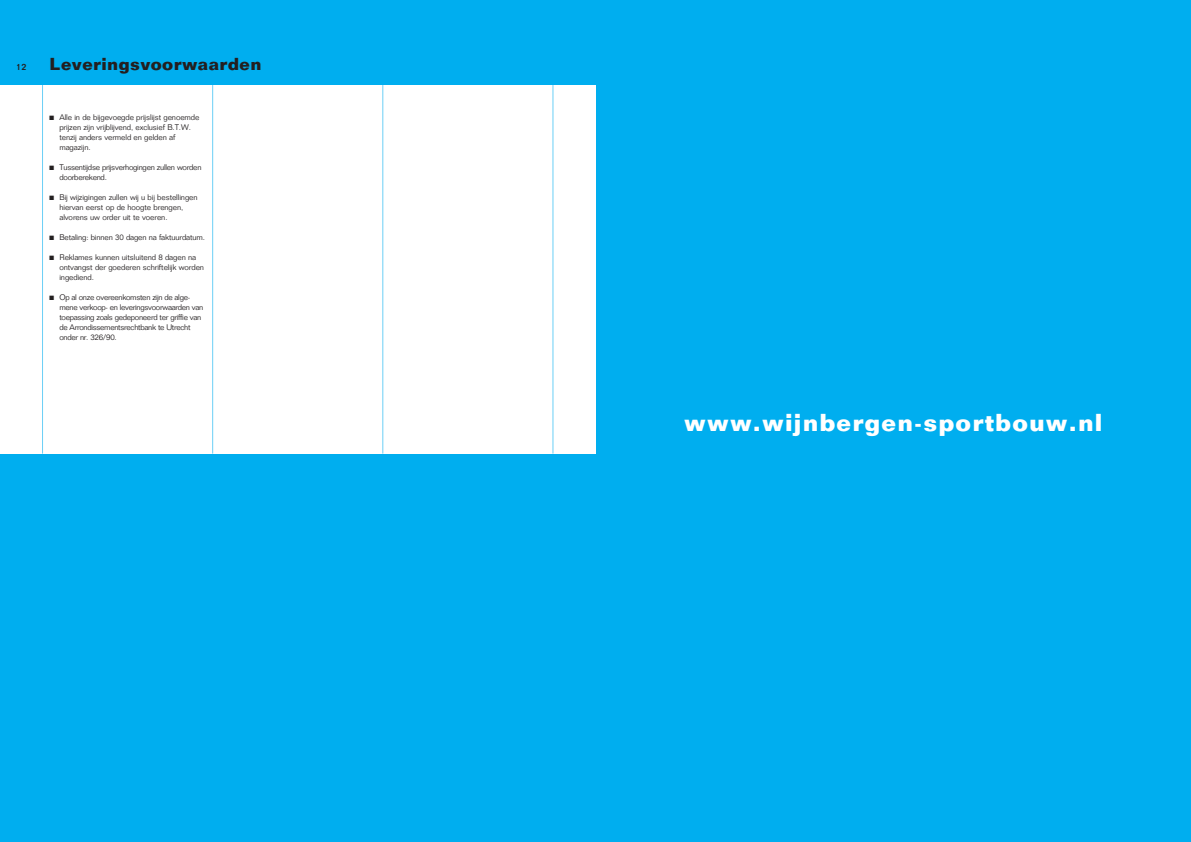
<style>
.page{position:relative;width:1191px;height:842px;background:#fff}
.page>*{position:absolute;margin:0;border:0;box-sizing:border-box;transform-origin:0 0}
.t1{font:700 24px "Folio";letter-spacing:.05em;color:#fff}
.t2{font:700 17px "Folio";letter-spacing:.025em;color:#231f20}
.t3{font:500 9px "Folio";color:#231f20}
.t4{font:300 8px/10px "Folio";letter-spacing:-.01em;color:#231f20}
.t5{font:300 8px/10px "Folio";letter-spacing:-.035em;color:#231f20}
.t6{font:300 8px/10px "Folio";letter-spacing:-.03em;color:#231f20}
.s1{font-family:"Monotype Sorts";font-weight:400;font-size:6px}
</style>
<div class="page">
<div style="left:0;top:0;width:595px;height:842px;background:#00aeef"></div>
<div style="left:595px;top:0;width:596px;height:842px;background:#00aeef"></div>
<div style="left:0;top:85px;width:595px;height:369px;background:#fff"></div>
<hr style="left:42px;top:85px;width:1px;height:369px;background:#6bcff6">
<hr style="left:212px;top:85px;width:1px;height:369px;background:#6bcff6">
<hr style="left:382px;top:85px;width:1px;height:369px;background:#6bcff6">
<hr style="left:552px;top:85px;width:1px;height:369px;background:#6bcff6">
<p class="t3" style="left:16px;top:61px;width:12px">12</p>
<h2 class="t2" style="left:50px;top:53px;width:213px">Leveringsvoorwaarden</h2>
<p class="t4" style="left:59px;top:112px;width:141px;text-indent:-10px"><span class="s1">N</span> Alle in de bijgevoegde prijslijst genoemde prijzen zijn vrijblijvend, exclusief B.T.W. tenzij anders vermeld en gelden af magazijn.</p>
<p class="t6" style="left:59px;top:162px;width:144px;text-indent:-10px"><span class="s1">N</span> Tussentijdse prijsverhogingen zullen worden doorberekend.</p>
<p class="t4" style="left:59px;top:192px;width:140px;text-indent:-10px"><span class="s1">N</span> Bij wijzigingen zullen wij u bij bestellingen hiervan eerst op de hoogte brengen, alvorens uw order uit te voeren.</p>
<p class="t4" style="left:50px;top:232px;width:157px"><span class="s1">N</span> Betaling: binnen 30 dagen na faktuurdatum.</p>
<p class="t4" style="left:59px;top:252px;width:146px;text-indent:-10px"><span class="s1">N</span> Reklames kunnen uitsluitend 8 dagen na ontvangst der goederen schriftelijk worden ingediend.</p>
<p class="t5" style="left:59px;top:292px;width:145px;text-indent:-10px"><span class="s1">N</span> Op al onze overeenkomsten zijn de alge&shy;mene verkoop- en leveringsvoorwaarden van toepassing zoals gedeponeerd ter griffie van de Arrondissementsrechtbank te Utrecht onder nr. 326/90.</p>
<h1 class="t1" style="left:684px;top:407px;width:420px">www.wijnbergen-sportbouw.nl</h1>
</div>
